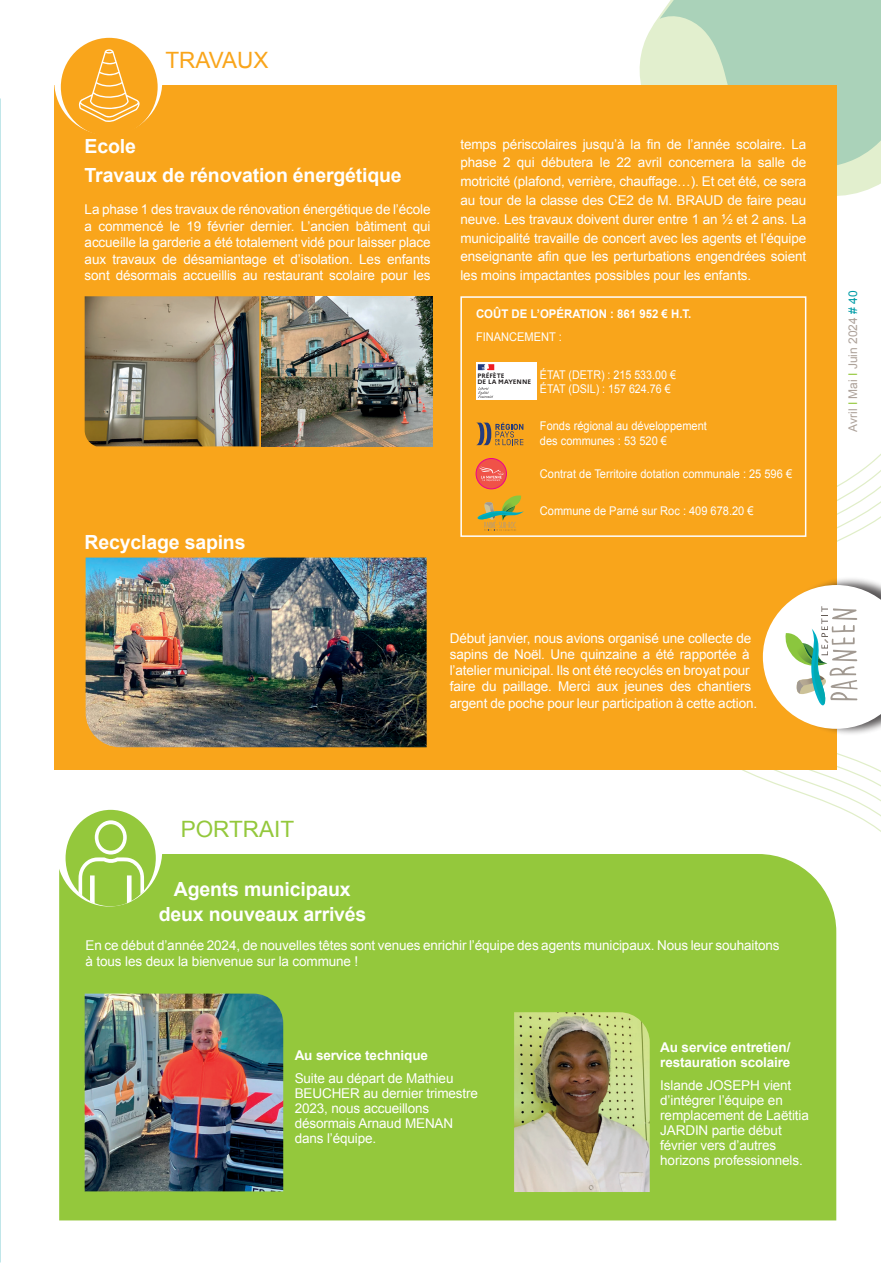
<style>
.page{position:relative;width:881px;height:1263px;background:#fff}
.page>*{position:absolute;margin:0;border:0;box-sizing:border-box;transform-origin:0 0}
.t1{font:22.5px "Arial";color:#94c83c}
.t2{font:22.5px "Arial";color:#f9a51b}
.t3{font:700 19.5px/28.5px "Arial";letter-spacing:-.01em;color:#fff}
.t4{font:13.5px/15px "Arial";letter-spacing:-.01em;color:#fff}
.t5{font:700 13.5px/15px "Arial";letter-spacing:-.01em;color:#fff}
.t6{font:12px/14.4px "Arial";color:#fff;scale:.92 1}
.t7{font:12px/14.4px "Arial";color:#fff;scale:.89 1}
.t8{font:700 12px "Arial";color:#fff;scale:.95 1}
.t9{font:12px "Arial";color:#ada29a}
.t10{font:700 6.45px/6.8px "Marianne";color:#231f20}
.s1{color:#94c83c}
.s2{color:#009ca7}
</style>
<div class="page">
<svg style="left:639px;top:17px;width:241px;height:184px;fill:#e2efce"></svg>
<svg style="left:659px;top:0;width:221px;height:170px;background:#b5d7bc"></svg>
<svg style="left:742px;top:303px;width:138px;height:528px"></svg>
<div style="left:54px;top:85px;width:782px;height:685px;background:#f9a51b"></div>
<div style="left:768px;top:576px;width:112px;height:160px;background:#231f20;opacity:.75"></div>
<svg style="left:762px;top:585px;width:118px;height:144px"></svg>
<div style="left:54px;top:27px;width:108px;height:108px;background:#fff;border-radius:50%"></div>
<div style="left:61px;top:38px;width:97px;height:98px;background:#f9a51b;border-radius:50%"></div>
<svg style="left:78px;top:49px;width:62px;height:73px"></svg>
<img style="left:261px;top:296px;width:171px;height:151px">
<svg style="left:0;top:98px;width:1px;height:301px"></svg>
<img style="left:85px;top:296px;width:174px;height:150px">
<img style="left:86px;top:558px;width:340px;height:189px">
<div style="left:476px;top:362px;width:60px;height:38px;background:#fff"></div>
<svg style="left:478px;top:387px;width:15px;height:11px"></svg>
<svg style="left:477px;top:364px;width:17px;height:6px"></svg>
<svg style="left:476px;top:423px;width:47px;height:22px"></svg>
<div style="left:476px;top:458px;width:30px;height:31px;background:#f05248;border-radius:50%"></div>
<svg style="left:479px;top:466px;width:24px;height:15px"></svg>
<div style="left:476px;top:458px;width:30px;height:31px;border:1px solid #ed028c;border-radius:50%"></div>
<svg style="left:477px;top:495px;width:46px;height:36px"></svg>
<div style="left:460px;top:296px;width:346px;height:241px;border:2px solid #fff"></div>
<div style="left:59px;top:854px;width:778px;height:367px;background:#94c83c"></div>
<div style="left:60px;top:797px;width:98px;height:105px;background:#fff;border-radius:50%"></div>
<div style="left:56px;top:793px;width:106px;height:113px;border:9px solid #fff;border-radius:50%"></div>
<div style="left:65px;top:810px;width:91px;height:96px;background:#94c83c;border-radius:50%"></div>
<svg style="left:78px;top:820px;width:66px;height:83px"></svg>
<img style="left:85px;top:993px;width:198px;height:198px">
<img style="left:514px;top:1012px;width:135px;height:180px">
<h1 class="t2" style="left:165px;top:46px;width:104px">TRAVAUX</h1>
<h2 class="t3" style="left:85px;top:133px;width:318px">Ecole<br>Travaux de rénovation énergétique</h2>
<p class="t4" style="left:85px;top:202px;width:347px;line-height:16.5px;text-align:justify">La phase 1 des travaux de rénovation énergétique de l’école a commencé le 19 février dernier. L’ancien bâtiment qui accueille la garderie a été totalement vidé pour laisser place aux travaux de désamiantage et d’isolation. Les enfants sont désormais accueillis au restaurant scolaire pour les</p>
<h2 class="t3" style="left:85px;top:529px;width:162px">Recyclage sapins</h2>
<p class="t4" style="left:460px;top:135px;width:347px;line-height:18.8px;text-align:justify">temps périscolaires jusqu’à la fin de l’année scolaire. La phase 2 qui débutera le 22 avril concernera la salle de motricité (plafond, verrière, chauffage…). Et cet été, ce sera au tour de la classe des CE2 de M. BRAUD de faire peau neuve. Les travaux doivent durer entre 1 an ½ et 2 ans. La municipalité travaille de concert avec les agents et l’équipe enseignante afin que les perturbations engendrées soient les moins impactantes possibles pour les enfants.</p>
<p class="t8" style="left:476px;top:306px;width:228px">COÛT DE L’OPÉRATION : 861 952 € H.T.</p>
<p class="t6" style="left:476px;top:330px;width:95px">FINANCEMENT :</p>
<p class="t7" style="left:539px;top:367px;width:154px">ÉTAT (DETR) : 215 533.00 €<br>ÉTAT (DSIL) : 157 624.76 €</p>
<p class="t6" style="left:539px;top:419px;width:183px">Fonds régional au développement des communes : 53 520 €</p>
<p class="t6" style="left:539px;top:466px;width:275px">Contrat de Territoire dotation communale : 25 596 €</p>
<p class="t6" style="left:539px;top:504px;width:234px">Commune de Parné sur Roc : 409 678.20 €</p>
<p class="t10" style="left:477px;top:372px;width:55px">PRÉFÈTE<br>DE LA MAYENNE</p>
<p class="t4" style="left:449px;top:630px;width:309px;line-height:16.2px">Début janvier, nous avions organisé une collecte de sapins de Noël. Une quinzaine a été rapportée à l’atelier municipal. Ils ont été recyclés en broyat pour faire du paillage. Merci aux jeunes des chantiers argent de poche pour leur participation à cette action.</p>
<p class="t9" style="left:844px;top:432px;width:143px;rotate:-90deg">Avril <span class="s1">I</span> Mai <span class="s1">I</span> Juin 2024 <span class="s2"># 40</span></p>
<h1 class="t1" style="left:181px;top:814px;width:115px">PORTRAIT</h1>
<h2 class="t3" style="left:159px;top:877px;width:209px;line-height:25.2px;text-align:center">Agents municipaux deux nouveaux arrivés</h2>
<p class="t4" style="left:86px;top:937px;width:695px;line-height:16.2px">En ce début d’année 2024, de nouvelles têtes sont venues enrichir l’équipe des agents municipaux. Nous leur souhaitons à tous les deux la bienvenue sur la commune !</p>
<p class="t5" style="left:294px;top:1048px;width:135px">Au service technique</p>
<p class="t4" style="left:294px;top:1071px;width:185px">Suite au départ de Mathieu<br>BEUCHER au dernier trimestre<br>2023, nous accueillons désormais Arnaud MENAN dans l’équipe.</p>
<p class="t5" style="left:660px;top:1040px;width:132px">Au service entretien/ restauration scolaire</p>
<p class="t4" style="left:660px;top:1078px;width:150px">Islande JOSEPH vient d’intégrer l’équipe en remplacement de Laëtitia<br>JARDIN partie début février vers d’autres horizons professionnels.</p>
</div>
